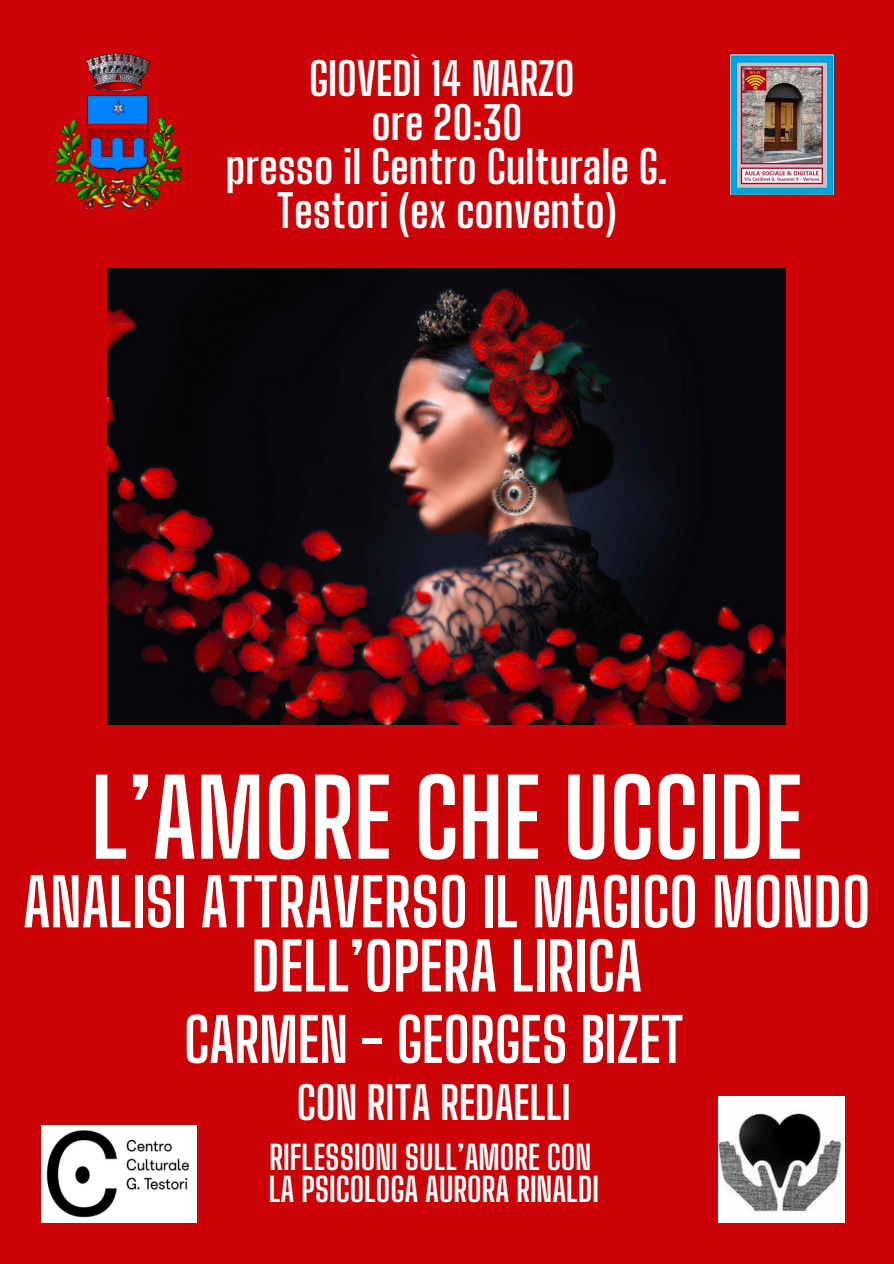
<style>
.page{position:relative;width:894px;height:1264px;background:#fff}
.page>*{position:absolute;margin:0;border:0;box-sizing:border-box;transform-origin:0 0}
.t1{font:700 105px "Big Shoulders Display";color:#fff}
.t2{font:700 65.1px/64.2px "Big Shoulders Display";color:#fff;text-align:center}
.t3{font:700 60px "Big Shoulders Display";color:#fff}
.t4{font:700 45px/43.8px "Big Shoulders Display";color:#fff;text-align:center}
.t5{font:700 33px "Big Shoulders Display";color:#fff}
</style>
<div class="page">
<div style="left:0;top:0;width:893px;height:1263px;background:#cd0407"></div>
<img style="left:56px;top:53px;width:126px;height:158px">
<img style="left:718px;top:1096px;width:126px;height:126px">
<img style="left:41px;top:1125px;width:155px;height:97px">
<img style="left:729px;top:53px;width:105px;height:142px">
<img style="left:108px;top:269px;width:677px;height:455px">
<p class="t4" style="left:226px;top:57px;width:443px">GIOVEDÌ 14 MARZO<br>ore 20:30<br>presso il Centro Culturale G.<br>Testori (ex convento)</p>
<h1 class="t1" style="left:91px;top:755px;width:712px">L’AMORE CHE UCCIDE</h1>
<h1 class="t2" style="left:23px;top:870px;width:848px">ANALISI ATTRAVERSO IL MAGICO MONDO<br>DELL’OPERA LIRICA</h1>
<p class="t3" style="left:184px;top:1003px;width:501px">CARMEN - GEORGES BIZET</p>
<h2 class="t4" style="left:297px;top:1080px;width:275px">CON RITA REDAELLI</h2>
<p class="t5" style="left:269px;top:1137px;width:323px">RIFLESSIONI SULL’AMORE CON</p>
<p class="t5" style="left:269px;top:1169px;width:331px">LA PSICOLOGA AURORA RINALDI</p>
</div>
